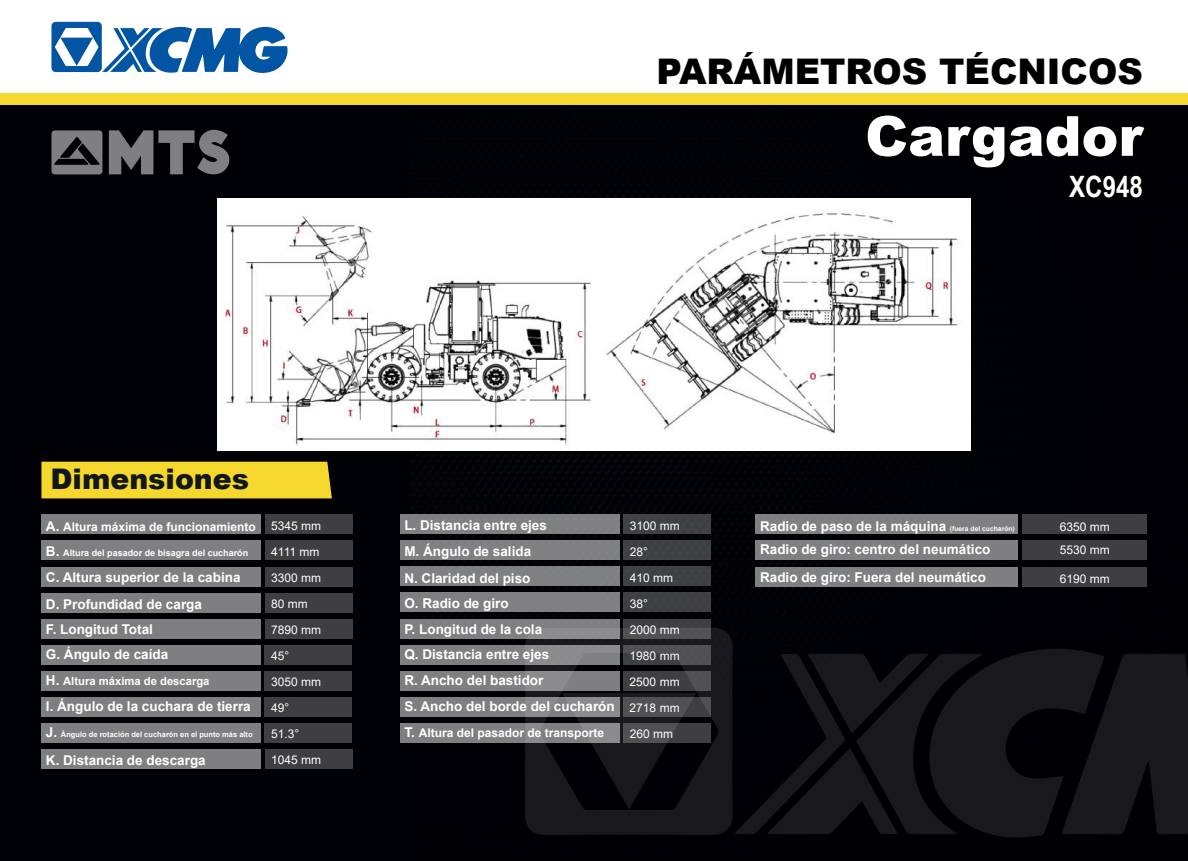
<style>
.page{position:relative;width:1188px;height:861px;background:#fff}
.page>*{position:absolute;margin:0;border:0;box-sizing:border-box;transform-origin:0 0}
.t1{font:900 55.2px "Arial";color:#fff}
.t2{font:900 35.25px "Arial";color:#000002}
.t3{font:700 29.4px "Arial Narrow";color:#fff}
.t4{font:900 28.35px "Arial";color:#11181b}
.t5{font:700 13.5px/26.4px "Arial";color:#fff}
.t6{font:12px/26px "Arial";color:#fff}
.t7{font:700 12px "Arial";color:#fff}
.t8{font:700 11.25px "Arial";color:#fff}
.t9{font:700 9px "Arial";color:#fff}
.t10{font:700 7.5px "Arial";color:#fff}
.s1{font-size:13.5px}
.s2{font-weight:400;font-size:12px}
.s3{font-size:6.75px}
</style>
<div class="page">
<div style="left:0;top:2px;width:1188px;height:858px;background:#000105"></div>
<img style="left:410px;top:104px;width:777px;height:731px">
<svg style="left:525px;top:627px;width:208px;height:207px;fill:#19191c"></svg>
<svg style="left:734px;top:646px;width:454px;height:192px"></svg>
<div style="left:0;top:41px;width:1188px;height:63px;background:#f6d72d"></div>
<div style="left:0;top:0;width:1188px;height:93px;background:#fff"></div>
<svg style="left:51px;top:22px;width:237px;height:51px"></svg>
<svg style="left:109px;top:130px;width:120px;height:44px"></svg>
<svg style="left:51px;top:130px;width:51px;height:44px"></svg>
<div style="left:400px;top:592px;width:219px;height:20px;background:#7f8082"></div>
<div style="left:623px;top:514px;width:87px;height:20px;background:#404144"></div>
<div style="left:623px;top:540px;width:87px;height:20px;background:#3f4144"></div>
<div style="left:400px;top:514px;width:219px;height:20px;background:#7f8082"></div>
<div style="left:400px;top:540px;width:219px;height:20px;background:#7f8082"></div>
<div style="left:400px;top:566px;width:219px;height:20px;background:#7f8082"></div>
<div style="left:623px;top:566px;width:87px;height:20px;background:#3f4043"></div>
<div style="left:623px;top:592px;width:87px;height:20px;background:#3f4043"></div>
<div style="left:400px;top:618px;width:219px;height:20px;background:#7f8082"></div>
<div style="left:400px;top:645px;width:219px;height:19px;background:#7f8082"></div>
<div style="left:400px;top:671px;width:219px;height:19px;background:#7f7f81"></div>
<div style="left:623px;top:618px;width:87px;height:20px;background:linear-gradient(to right,#494a4d,#494a4d)"></div>
<div style="left:623px;top:645px;width:87px;height:19px;background:linear-gradient(to right,#434346,#525356)"></div>
<div style="left:623px;top:671px;width:87px;height:19px;background:linear-gradient(to right,#3a3a3d,#4d4d50)"></div>
<div style="left:400px;top:697px;width:219px;height:19px;background:linear-gradient(to right,#7c7c7e,#8b8b8d)"></div>
<div style="left:623px;top:697px;width:87px;height:19px;background:linear-gradient(to right,#555558,#464649)"></div>
<div style="left:400px;top:723px;width:219px;height:19px;background:#7f7f81"></div>
<div style="left:623px;top:723px;width:87px;height:19px;background:linear-gradient(to right,#57575a,#3c3c3f)"></div>
<div style="left:265px;top:514px;width:87px;height:20px;background:#3f3f42"></div>
<div style="left:265px;top:540px;width:87px;height:20px;background:#3f3f42"></div>
<div style="left:265px;top:566px;width:87px;height:20px;background:#3f3f42"></div>
<div style="left:41px;top:461px;width:291px;height:37px;background:#f6d72d"></div>
<div style="left:41px;top:514px;width:220px;height:20px;background:#7f7f81"></div>
<div style="left:41px;top:540px;width:220px;height:20px;background:#7f7f81"></div>
<div style="left:41px;top:566px;width:220px;height:20px;background:#7f7f81"></div>
<div style="left:41px;top:592px;width:220px;height:20px;background:#7f7f81"></div>
<div style="left:265px;top:592px;width:87px;height:20px;background:#3f3f42"></div>
<div style="left:41px;top:618px;width:220px;height:20px;background:#7f7f81"></div>
<div style="left:41px;top:645px;width:220px;height:19px;background:#7f7f81"></div>
<div style="left:41px;top:671px;width:220px;height:19px;background:#7f7f81"></div>
<div style="left:265px;top:618px;width:87px;height:20px;background:#3f3f42"></div>
<div style="left:265px;top:645px;width:87px;height:19px;background:#3f3f42"></div>
<div style="left:265px;top:671px;width:87px;height:19px;background:#3f3f42"></div>
<div style="left:41px;top:697px;width:220px;height:19px;background:#7f7f81"></div>
<div style="left:41px;top:723px;width:220px;height:19px;background:#7f7f81"></div>
<div style="left:265px;top:697px;width:87px;height:19px;background:#3f3f42"></div>
<div style="left:265px;top:723px;width:87px;height:19px;background:#3f3f42"></div>
<div style="left:265px;top:748px;width:87px;height:20px;background:#3f3f42"></div>
<div style="left:41px;top:748px;width:220px;height:20px;background:#7f7f81"></div>
<div style="left:1021px;top:514px;width:125px;height:20px;background:#3f3f42"></div>
<div style="left:1021px;top:540px;width:125px;height:20px;background:#3f3f42"></div>
<div style="left:1021px;top:566px;width:125px;height:20px;background:#3f3f42"></div>
<div style="left:755px;top:514px;width:262px;height:20px;background:#7f7f81"></div>
<div style="left:755px;top:540px;width:262px;height:20px;background:#7f7f81"></div>
<div style="left:755px;top:566px;width:262px;height:20px;background:#7f7f81"></div>
<img style="left:218px;top:198px;width:752px;height:252px">
<h2 class="t2" style="left:656px;top:45px;width:488px">PARÁMETROS TÉCNICOS</h2>
<h1 class="t1" style="left:865px;top:96px;width:279px">Cargador</h1>
<h3 class="t3" style="left:1069px;top:164px;width:75px">XC948</h3>
<h3 class="t4" style="left:50px;top:458px;width:200px">Dimensiones</h3>
<p class="t7" style="left:46px;top:517px;width:211px"><span class="s1">A.</span> Altura máxima de funcionamiento</p>
<p class="t9" style="left:46px;top:546px;width:204px"><span class="s1">B.</span> Altura del pasador de bisagra del cucharón</p>
<p class="t5" style="left:46px;top:563px;width:196px;line-height:26.8px">C. Altura superior de la cabina<br>D. Profundidad de carga</p>
<p class="t5" style="left:46px;top:616px;width:124px;line-height:25.7px">F. Longitud Total<br>G. Ángulo de caída</p>
<p class="t8" style="left:46px;top:673px;width:165px"><span class="s1">H.</span> Altura máxima de descarga</p>
<p class="t5" style="left:46px;top:693px;width:206px">I. Ángulo de la cuchara de tierra</p>
<p class="t10" style="left:46px;top:729px;width:208px"><span class="s1">J.</span> Ángulo de rotación del cucharón en el punto más alto</p>
<p class="t6" style="left:271px;top:512px;width:52px">5345 mm</p>
<p class="t6" style="left:271px;top:538px;width:52px">4111 mm<br>3300 mm<br>80 mm</p>
<p class="t6" style="left:271px;top:616px;width:52px">7890 mm</p>
<p class="t6" style="left:271px;top:642px;width:52px">45°<br>3050 mm</p>
<p class="t6" style="left:271px;top:694px;width:30px">49°<br>51.3°</p>
<p class="t5" style="left:46px;top:746px;width:161px">K. Distancia de descarga</p>
<p class="t6" style="left:271px;top:746px;width:52px">1045 mm</p>
<p class="t5" style="left:404px;top:511px;width:144px">L. Distancia entre ejes<br>M. Ángulo de salida<br>N. Claridad del piso</p>
<p class="t6" style="left:630px;top:512px;width:52px">3100 mm<br>28°<br>410 mm<br>38°</p>
<p class="t5" style="left:404px;top:616px;width:146px;line-height:25.8px">P. Longitud de la cola<br>Q. Distancia entre ejes<br>R. Ancho del bastidor</p>
<p class="t6" style="left:630px;top:616px;width:52px">2000 mm</p>
<p class="t5" style="left:404px;top:589px;width:106px">O. Radio de giro</p>
<p class="t6" style="left:629px;top:642px;width:52px">1980 mm<br>2500 mm</p>
<p class="t5" style="left:404px;top:693px;width:277px">S. Ancho del borde del cucharón <span class="s2">2718 mm</span></p>
<p class="t7" style="left:404px;top:724px;width:201px"><span class="s1">T.</span> Altura del pasador de transporte</p>
<p class="t6" style="left:630px;top:720px;width:45px">260 mm</p>
<p class="t5" style="left:760px;top:512px;width:256px">Radio de paso de la máquina <span class="s3">(fuera del cucharón)</span></p>
<p class="t5" style="left:760px;top:563px;width:227px">Radio de giro: Fuera del neumático</p>
<p class="t5" style="left:760px;top:536px;width:232px">Radio de giro: centro del neumático</p>
<p class="t6" style="left:1059px;top:513px;width:52px">6350 mm</p>
<p class="t6" style="left:1059px;top:536px;width:52px">5530 mm</p>
<p class="t6" style="left:1059px;top:565px;width:52px">6190 mm</p>
</div>
